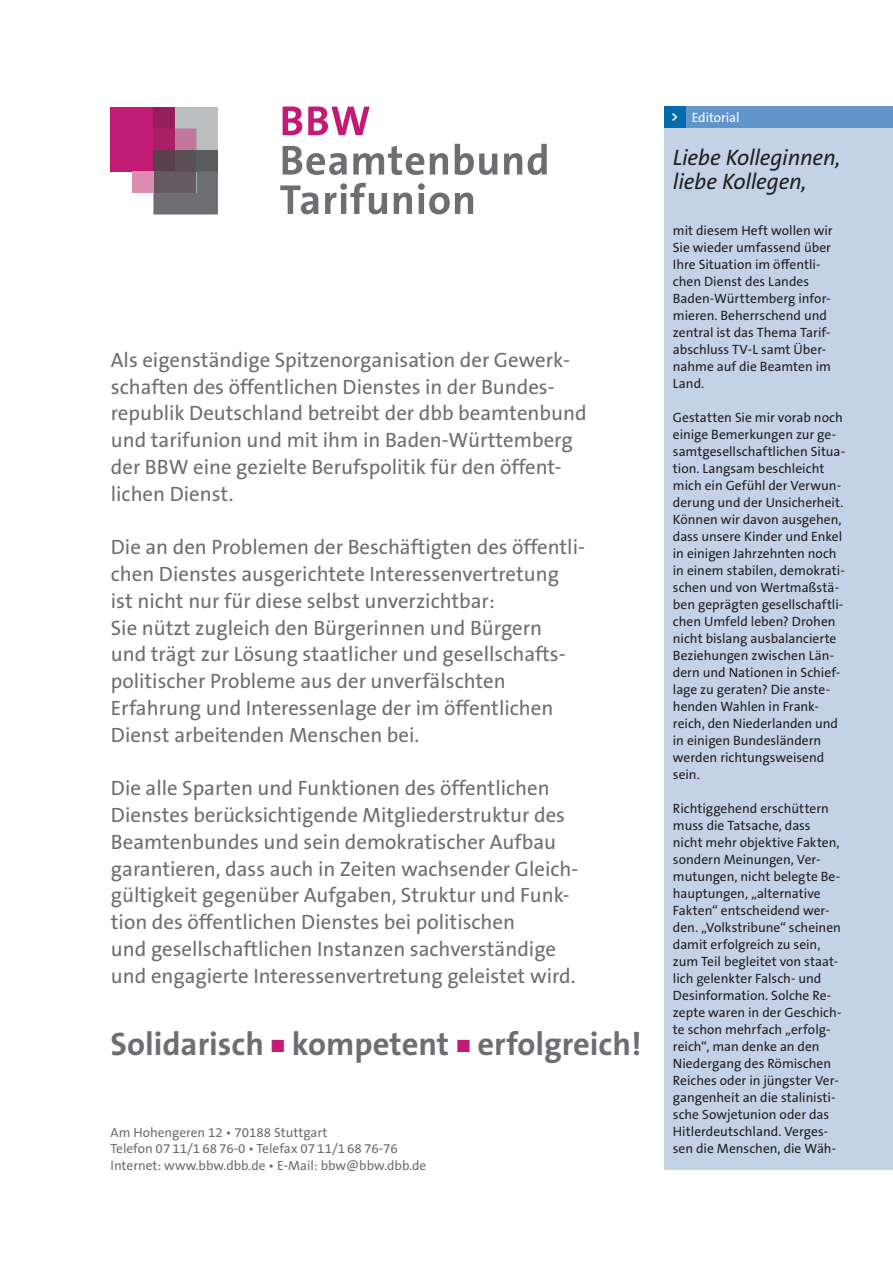
<style>
.page{position:relative;width:893px;height:1263px;background:#fff}
.page>*{position:absolute;margin:0;border:0;box-sizing:border-box;transform-origin:0 0}
.t1{font:700 32.7px "The Sans B7";color:#6d6e71}
.t2{font:italic 22.5px/24px "The Sans Os F";letter-spacing:-.01em;color:#231f20}
.t3{font:20.85px/26.8px "The Sans B5 Plain";color:#6d6e71}
.t4{font:13.5px/17px "The Sans Os F";color:#231f20}
.t5{font:13.5px "The Sans Os F";letter-spacing:-.01em;color:#fff}
.t6{font:700 13.5px "The Sans Os F";color:#fff}
.t7{font:13.35px/16.5px "The Sans B5 Plain";color:#6d6e71}
.s1{font-family:"European Pi Three";font-weight:400;font-size:16.35px;color:#c11b75}
</style>
<div class="page">
<div style="left:664px;top:107px;width:229px;height:1063px;background:#c4d2e8"></div>
<div style="left:685px;top:107px;width:208px;height:21px;background:#6195c9"></div>
<div style="left:664px;top:107px;width:21px;height:21px;background:#066bad"></div>
<div style="left:110px;top:107px;width:43px;height:65px;background:#c11b75"></div>
<div style="left:153px;top:107px;width:22px;height:22px;background:#951d5b"></div>
<div style="left:153px;top:129px;width:22px;height:21px;background:#ab1f69"></div>
<div style="left:153px;top:150px;width:22px;height:22px;background:#58404c"></div>
<svg style="left:175px;top:107px;width:43px;height:43px;background:#bdabb5"></svg>
<div style="left:175px;top:150px;width:21px;height:22px;background:#5c5057"></div>
<div style="left:196px;top:150px;width:22px;height:22px;background:#5a5b5d"></div>
<svg style="left:153px;top:172px;width:65px;height:43px;background:#6e6a6f"></svg>
<div style="left:132px;top:172px;width:21px;height:21px;background:#dd8bb0"></div>
<svg style="left:283px;top:106px;width:19px;height:29px"></svg>
<svg style="left:308px;top:106px;width:62px;height:29px"></svg>
<svg style="left:283px;top:146px;width:64px;height:29px"></svg>
<svg style="left:353px;top:146px;width:71px;height:29px"></svg>
<svg style="left:430px;top:153px;width:18px;height:22px"></svg>
<svg style="left:455px;top:144px;width:42px;height:31px"></svg>
<svg style="left:504px;top:153px;width:18px;height:22px"></svg>
<svg style="left:528px;top:144px;width:19px;height:31px"></svg>
<svg style="left:280px;top:185px;width:38px;height:29px"></svg>
<svg style="left:325px;top:183px;width:62px;height:31px"></svg>
<svg style="left:394px;top:193px;width:18px;height:21px"></svg>
<svg style="left:418px;top:183px;width:55px;height:31px"></svg>
<p class="t3" style="left:111px;top:348px;width:477px">Als eigenständige Spitzenorganisation der Gewerk&shy;schaften des öffentlichen Dienstes in der Bundes&shy;republik Deutschland betreibt der dbb beamtenbund und tarifunion und mit ihm in Baden-Württemberg der BBW eine gezielte Berufspolitik für den öffent&shy;lichen Dienst.</p>
<p class="t3" style="left:111px;top:535px;width:476px">Die an den Problemen der Beschäftigten des öffentli&shy;chen Dienstes ausgerichtete Interessenvertretung ist nicht nur für diese selbst unverzichtbar:<br>Sie nützt zugleich den Bürgerinnen und Bürgern<br>und trägt zur Lösung staatlicher und gesellschafts&shy;politischer Probleme aus der unverfälschten Erfahrung und Interessenlage der im öffentlichen Dienst arbeitenden Menschen bei.</p>
<p class="t3" style="left:111px;top:776px;width:469px">Die alle Sparten und Funktionen des öffentlichen Dienstes berücksichtigende Mitgliederstruktur des Beamtenbundes und sein demokratischer Aufbau garantieren, dass auch in Zeiten wachsender Gleich&shy;gültigkeit gegenüber Aufgaben, Struktur und Funk&shy;tion des öffentlichen Dienstes bei politischen<br>und gesellschaftlichen Instanzen sachverständige und engagierte Interessenvertretung geleistet wird.</p>
<h1 class="t1" style="left:111px;top:1030px;width:532px">Solidarisch <span class="s1">-</span> kompetent <span class="s1">-</span> erfolgreich!</h1>
<p class="t7" style="left:111px;top:1125px;width:317px">Am Hohengeren 12 • 70188 Stuttgart<br>Telefon 07 11/1 68 76-0 • Telefax 07 11/1 68 76-76<br>Internet: www.bbw.dbb.de • E-Mail: bbw@bbw.dbb.de</p>
<p class="t6" style="left:678px;top:123px;width:9px;rotate:-180deg">&lt;</p>
<p class="t5" style="left:692px;top:112px;width:49px">Editorial</p>
<h2 class="t2" style="left:673px;top:145px;width:169px">Liebe Kolleginnen, liebe Kollegen,</h2>
<p class="t4" style="left:673px;top:223px;width:161px">mit diesem Heft wollen wir<br>Sie wieder umfassend über<br>Ihre Situation im öffentli&shy;chen Dienst des Landes<br>Baden-Württemberg infor&shy;mieren. Beherrschend und zentral ist das Thema Tarif&shy;abschluss TV-L samt Über&shy;nahme auf die Beamten im<br>Land.</p>
<p class="t4" style="left:673px;top:410px;width:174px">Gestatten Sie mir vorab noch einige Bemerkungen zur ge&shy;samtgesellschaftlichen Situa&shy;tion. Langsam beschleicht mich ein Gefühl der Verwun&shy;derung und der Unsicherheit.<br>Können wir davon ausgehen, dass unsere Kinder und Enkel in einigen Jahrzehnten noch in einem stabilen, demokrati&shy;schen und von Wertmaßstä&shy;ben geprägten gesellschaftli&shy;chen Umfeld leben? Drohen nicht bislang ausbalancierte<br>Beziehungen zwischen Län&shy;dern und Nationen in Schief&shy;lage zu geraten? Die anste&shy;henden Wahlen in Frank&shy;reich, den Niederlanden und in einigen Bundesländern werden richtungsweisend sein.</p>
<p class="t4" style="left:673px;top:801px;width:170px">Richtiggehend erschüttern muss die Tatsache, dass nicht mehr objektive Fakten, sondern Meinungen, Ver&shy;mutungen, nicht belegte Be&shy;hauptungen, „alternative<br>Fakten“ entscheidend wer&shy;den. „Volkstribune“ scheinen damit erfolgreich zu sein, zum Teil begleitet von staat&shy;lich gelenkter Falsch- und<br>Desinformation. Solche Re&shy;zepte waren in der Geschich&shy;te schon mehrfach „erfolg&shy;reich“, man denke an den<br>Niedergang des Römischen<br>Reiches oder in jüngster Ver&shy;gangenheit an die stalinisti&shy;sche Sowjetunion oder das<br>Hitlerdeutschland. Verges&shy;sen die Menschen, die Wäh-</p>
</div>
